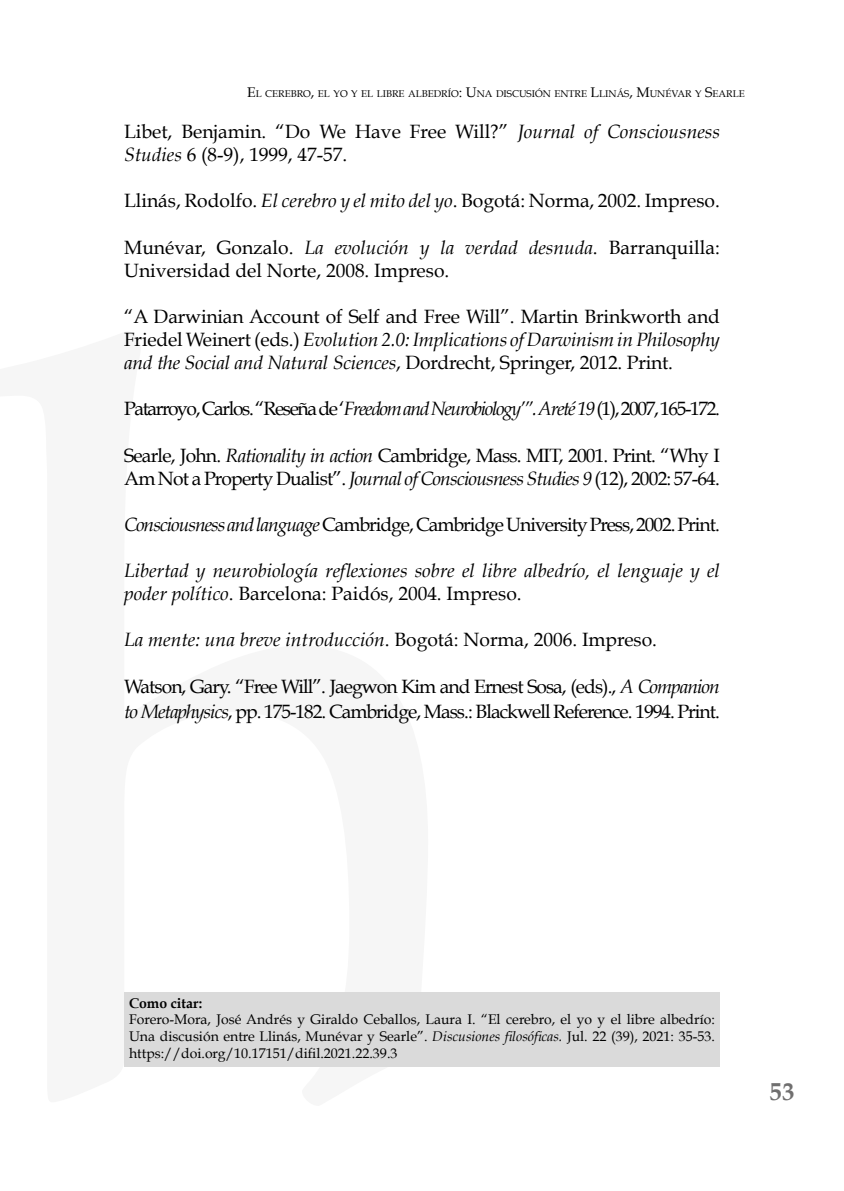
<style>
.page{position:relative;width:844px;height:1191px;background:#fff}
.page>*{position:absolute;margin:0;border:0;box-sizing:border-box;transform-origin:0 0}
.t1{font:700 24.5px "Book Antiqua";color:#706f6f}
.t2{font:19.25px/23.1px "Book Antiqua";letter-spacing:-.04em;color:#000}
.t3{font:19.25px/23.1px "Book Antiqua";color:#000}
.t4{font:italic 19.25px/23.1px "Book Antiqua";color:#000}
.t5{font:19.25px "Book Antiqua";letter-spacing:-.07em;color:#000}
.t6{font:14px/16.8px "Book Antiqua";color:#000;text-align:justify}
.t7{font:700 14px "Book Antiqua";color:#000}
.t8{font:9.8px "Book Antiqua";color:#000}
.s1{font-size:14px}
.s2{font-style:italic}
.s3{font-style:normal}
</style>
<div class="page">
<div style="left:124px;top:992px;width:595px;height:75px;background:#dadada"></div>
<p class="t8" style="left:247px;top:88px;width:498px"><span class="s1">E</span>L CEREBRO<span class="s1">,</span> EL YO Y EL LIBRE ALBEDRÍO<span class="s1">: U</span>NA DISCUSIÓN ENTRE <span class="s1">L</span>LINÁS<span class="s1">, M</span>UNÉVAR Y <span class="s1">S</span>EARLE</p>
<p class="t3" style="left:124px;top:120px;width:597px">Libet, Benjamin. “Do We Have Free Will?” <span class="s2">Journal of Consciousness<br>Studies</span> 6 (8-9), 1999, 47-57.</p>
<p class="t3" style="left:124px;top:189px;width:597px">Llinás, Rodolfo. <span class="s2">El cerebro y el mito del yo</span>. Bogotá: Norma, 2002. Impreso.</p>
<p class="t3" style="left:124px;top:235px;width:597px">Munévar, Gonzalo. <span class="s2">La evolución y la verdad desnuda</span>. Barranquilla:<br>Universidad del Norte, 2008. Impreso.</p>
<p class="t2" style="left:124px;top:305px;width:597px;text-align:justify">“A Darwinian Account of Self and Free Will”. Martin Brinkworth and Friedel Weinert (eds.) <span class="s2">Evolution 2.0: Implications of Darwinism in Philosophy and the Social and Natural Sciences</span>, Dordrecht, Springer, 2012. Print.</p>
<p class="t5" style="left:124px;top:397px;width:597px">Patarroyo, Carlos. “Reseña de ‘<span class="s2">Freedom and Neurobiology’”. Areté19</span> (1), 2007, 165-172.</p>
<p class="t2" style="left:124px;top:443px;width:597px">Searle, John. <span class="s2">Rationality in action</span> Cambridge, Mass. MIT, 2001. Print. “Why I<br>Am Not a Property Dualist”. <span class="s2">Journal of Consciousness Studies 9</span> (12), 2002: 57-64.</p>
<p class="t2" style="left:124px;top:513px;width:597px"><span class="s2">Consciousness and language</span> Cambridge, Cambridge University Press, 2002. Print.</p>
<p class="t4" style="left:124px;top:559px;width:597px">Libertad y neurobiología reflexiones sobre el libre albedrío, el lenguaje y el poder político<span class="s3">. Barcelona: Paidós, 2004. Impreso.</span></p>
<p class="t4" style="left:124px;top:628px;width:534px">La mente: una breve introducción<span class="s3">. Bogotá: Norma, 2006. Impreso.</span></p>
<p class="t2" style="left:124px;top:673px;width:597px;line-height:25.2px">Watson, Gary. “Free Will”. Jaegwon Kim and Ernest Sosa, (eds)., <span class="s2">A Companion to Metaphysics</span>, pp. 175-182. Cambridge, Mass.: Blackwell Reference. 1994. Print.</p>
<p class="t7" style="left:129px;top:994px;width:75px">Como citar:</p>
<p class="t6" style="left:129px;top:1011px;width:587px">Forero-Mora, José Andrés y Giraldo Ceballos, Laura I. “El cerebro, el yo y el libre albedrío:<br>Una discusión entre Llinás, Munévar y Searle”. <span class="s2">Discusiones filosóficas.</span> Jul. 22 (39), 2021: 35-53. https://doi.org/10.17151/difil.2021.22.39.3</p>
<p class="t1" style="left:769px;top:1077px;width:26px">53</p>
</div>
